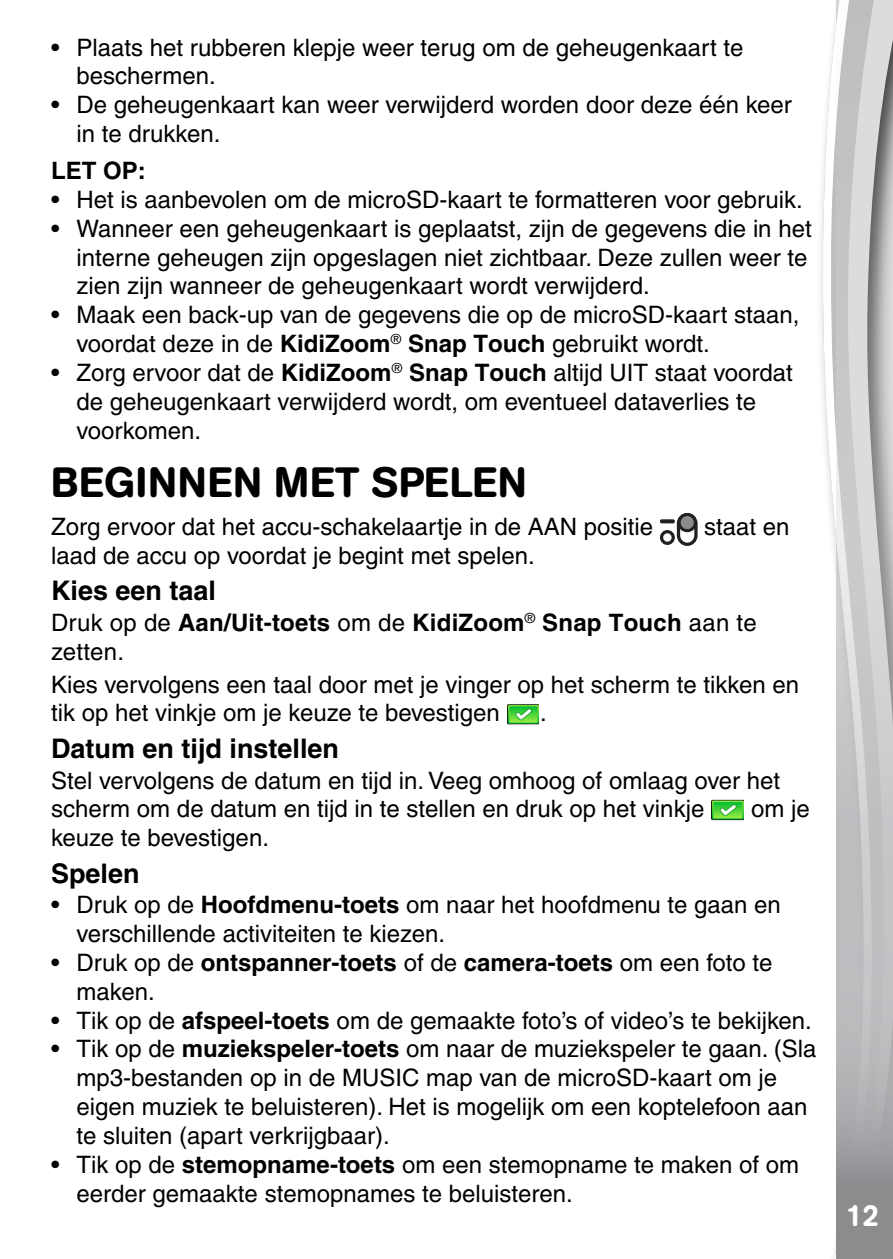
<style>
.page{position:relative;width:893px;height:1259px;background:#fff}
.page>*{position:absolute;margin:0;border:0;box-sizing:border-box;transform-origin:0 0}
.t1{font:500 42px "AG Book Rounded";letter-spacing:.02em;color:#000}
.t2{font:500 30px "AG Book Rounded";color:#fff}
.t3{font:700 27px "Helvetica";color:#000}
.t4{font:500 24px/28.8px "Helvetica";color:#000}
.t5{font:700 24px/28.8px "Helvetica";letter-spacing:.01em;color:#000}
.s1{font-weight:700}
.s2{font-weight:500}
</style>
<div class="page">
<svg style="left:822px;top:20px;width:14px;height:1238px"></svg>
<svg style="left:836px;top:0;width:57px;height:1259px;background:#bcbec0"></svg>
<div style="left:677px;top:513px;width:21px;height:33px;border:3px solid #241f21;border-radius:9px"></div>
<svg style="left:660px;top:530px;width:15px;height:15px"></svg>
<svg style="left:660px;top:519px;width:15px;height:4px"></svg>
<div style="left:679px;top:514px;width:16px;height:17px;background:#8a8c8c;border-radius:50%"></div>
<div style="left:678px;top:513px;width:19px;height:19px;border:3px solid #241f21;border-radius:50%"></div>
<img style="left:507px;top:704px;width:32px;height:21px">
<img style="left:712px;top:799px;width:31px;height:21px">
<p class="t4" style="left:77px;top:33px;width:668px;text-indent:-26px">• Plaats het rubberen klepje weer terug om de geheugenkaart te beschermen.</p>
<p class="t4" style="left:77px;top:90px;width:717px;text-indent:-26px">• De geheugenkaart kan weer verwijderd worden door deze één keer in te drukken.</p>
<p class="t5" style="left:51px;top:156px;width:96px">LET OP:</p>
<p class="t4" style="left:51px;top:185px;width:753px">• Het is aanbevolen om de microSD-kaart te formatteren voor gebruik.</p>
<p class="t4" style="left:77px;top:214px;width:737px;text-indent:-26px">• Wanneer een geheugenkaart is geplaatst, zijn de gegevens die in het interne geheugen zijn opgeslagen niet zichtbaar. Deze zullen weer te zien zijn wanneer de geheugenkaart wordt verwijderd.</p>
<p class="t4" style="left:77px;top:300px;width:724px;text-indent:-26px">• Maak een back-up van de gegevens die op de microSD-kaart staan, voordat deze in de <span class="s1">KidiZoom</span><sup>®</sup> <span class="s1">Snap Touch</span> gebruikt wordt.</p>
<p class="t4" style="left:77px;top:358px;width:718px;text-indent:-26px">• Zorg ervoor dat de <span class="s1">KidiZoom</span><sup>®</sup> <span class="s1">Snap Touch</span> altijd UIT staat voordat de geheugenkaart verwijderd wordt, om eventueel dataverlies te voorkomen.</p>
<h1 class="t1" style="left:51px;top:458px;width:477px">BEGINNEN MET SPELEN</h1>
<p class="t4" style="left:51px;top:512px;width:604px">Zorg ervoor dat het accu-schakelaartje in de AAN positie</p>
<p class="t4" style="left:704px;top:512px;width:87px">staat en</p>
<p class="t4" style="left:51px;top:541px;width:485px">laad de accu op voordat je begint met spelen.</p>
<p class="t3" style="left:51px;top:574px;width:167px">Kies een taal</p>
<p class="t5" style="left:51px;top:607px;width:707px"><span class="s2">Druk op de</span> Aan/Uit-toets <span class="s2">om de</span> KidiZoom<sup>®</sup> Snap Touch <span class="s2">aan te zetten.</span></p>
<p class="t4" style="left:51px;top:670px;width:749px">Kies vervolgens een taal door met je vinger op het scherm te tikken en tik op het vinkje om je keuze te bevestigen</p>
<p class="t4" style="left:540px;top:698px;width:8px">.</p>
<p class="t3" style="left:51px;top:732px;width:290px">Datum en tijd instellen</p>
<p class="t4" style="left:51px;top:765px;width:731px">Stel vervolgens de datum en tijd in. Veeg omhoog of omlaag over het scherm om de datum en tijd in te stellen en druk op het vinkje</p>
<p class="t4" style="left:751px;top:794px;width:60px">om je</p>
<p class="t4" style="left:51px;top:823px;width:219px">keuze te bevestigen.</p>
<p class="t3" style="left:51px;top:857px;width:90px">Spelen</p>
<p class="t4" style="left:77px;top:890px;width:706px;text-indent:-26px">• Druk op de <span class="s1">Hoofdmenu-toets</span> om naar het hoofdmenu te gaan en verschillende activiteiten te kiezen.</p>
<p class="t4" style="left:77px;top:948px;width:697px;text-indent:-26px">• Druk op de <span class="s1">ontspanner-toets</span> of de <span class="s1">camera-toets</span> om een foto te maken.</p>
<p class="t4" style="left:51px;top:1005px;width:762px">• Tik op de <span class="s1">afspeel-toets</span> om de gemaakte foto’s of video’s te bekijken.</p>
<p class="t4" style="left:77px;top:1034px;width:741px;text-indent:-26px">• Tik op de <span class="s1">muziekspeler-toets</span> om naar de muziekspeler te gaan. (Sla mp3-bestanden op in de MUSIC map van de microSD-kaart om je eigen muziek te beluisteren). Het is mogelijk om een koptelefoon aan te sluiten (apart verkrijgbaar).</p>
<p class="t4" style="left:77px;top:1149px;width:724px;text-indent:-26px">• Tik op de <span class="s1">stemopname-toets</span> om een stemopname te maken of om eerder gemaakte stemopnames te beluisteren.</p>
<p class="t2" style="left:846px;top:1198px;width:35px">12</p>
</div>
